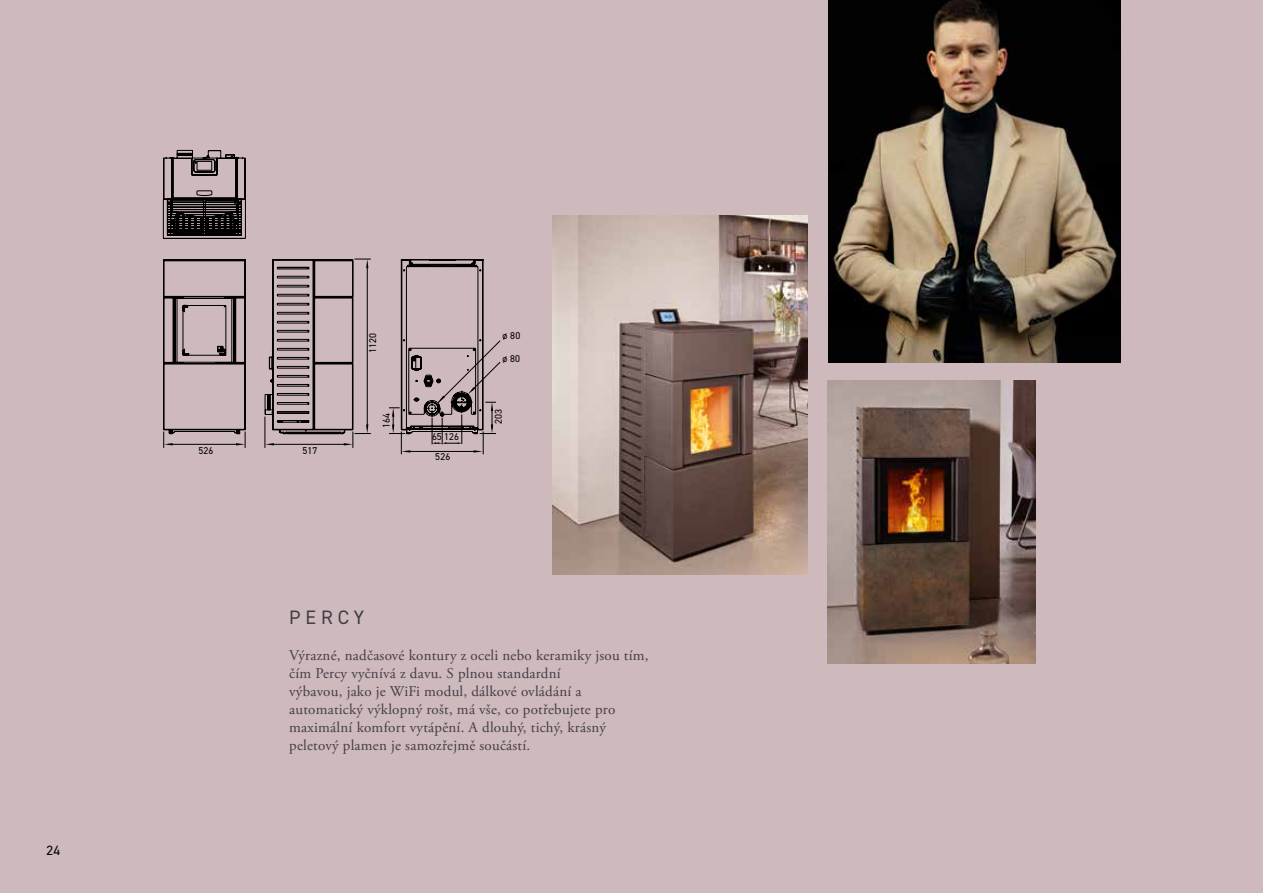
<style>
.page{position:relative;width:1263px;height:893px;background:#ceb9bc}
.page>*{position:absolute;margin:0;border:0;box-sizing:border-box;transform-origin:0 0}
.t1{font:19.5px "DIN2014";letter-spacing:.25em;color:#433e47}
.t2{font:15px/18px "Adobe Garamond Pro";letter-spacing:.015em;color:#433e47}
.t3{font:13.5px "DIN2014";color:#000}
.t4{font:9.9px "DIN2014";letter-spacing:.015em;color:#000}
</style>
<div class="page">
<img style="left:827px;top:381px;width:208px;height:282px">
<img style="left:553px;top:216px;width:255px;height:358px">
<img style="left:829px;top:0;width:291px;height:362px">
<svg style="left:163px;top:150px;width:321px;height:295px"></svg>
<hr style="left:168px;top:444px;width:70px;height:1px;background:#000">
<hr style="left:406px;top:451px;width:69px;height:1px;background:#000">
<hr style="left:367px;top:267px;width:1px;height:162px;background:#000">
<hr style="left:272px;top:444px;width:74px;height:1px;background:#000">
<svg style="left:266px;top:443px;width:8px;height:2px"></svg>
<svg style="left:163px;top:431px;width:10px;height:17px"></svg>
<svg style="left:389px;top:408px;width:21px;height:46px"></svg>
<hr style="left:265px;top:417px;width:1px;height:31px;background:#000">
<svg style="left:236px;top:431px;width:10px;height:17px"></svg>
<svg style="left:354px;top:259px;width:17px;height:9px"></svg>
<svg style="left:344px;top:424px;width:27px;height:24px"></svg>
<svg style="left:432px;top:340px;width:69px;height:114px"></svg>
<p class="t3" style="left:47px;top:842px;width:15px">24</p>
<p class="t4" style="left:198px;top:445px;width:17px">526</p>
<p class="t4" style="left:302px;top:445px;width:17px">517</p>
<p class="t4" style="left:367px;top:353px;width:22px;rotate:-90deg">1120</p>
<p class="t4" style="left:381px;top:428px;width:17px;rotate:-90deg">164</p>
<p class="t4" style="left:432px;top:431px;width:29px">65 126</p>
<p class="t4" style="left:435px;top:451px;width:17px">526</p>
<p class="t4" style="left:502px;top:330px;width:19px">ø 80</p>
<p class="t4" style="left:502px;top:353px;width:19px">ø 80</p>
<p class="t4" style="left:493px;top:424px;width:17px;rotate:-90deg">203</p>
<h1 class="t1" style="left:289px;top:606px;width:77px">PERCY</h1>
<p class="t2" style="left:289px;top:646px;width:361px">Výrazné, nadčasové kontury z oceli nebo keramiky jsou tím, čím Percy vyčnívá z davu. S plnou standardní<br>výbavou, jako je WiFi modul, dálkové ovládání a automatický výklopný rošt, má vše, co potřebujete pro maximální komfort vytápění. A dlouhý, tichý, krásný peletový plamen je samozřejmě součástí.</p>
</div>
